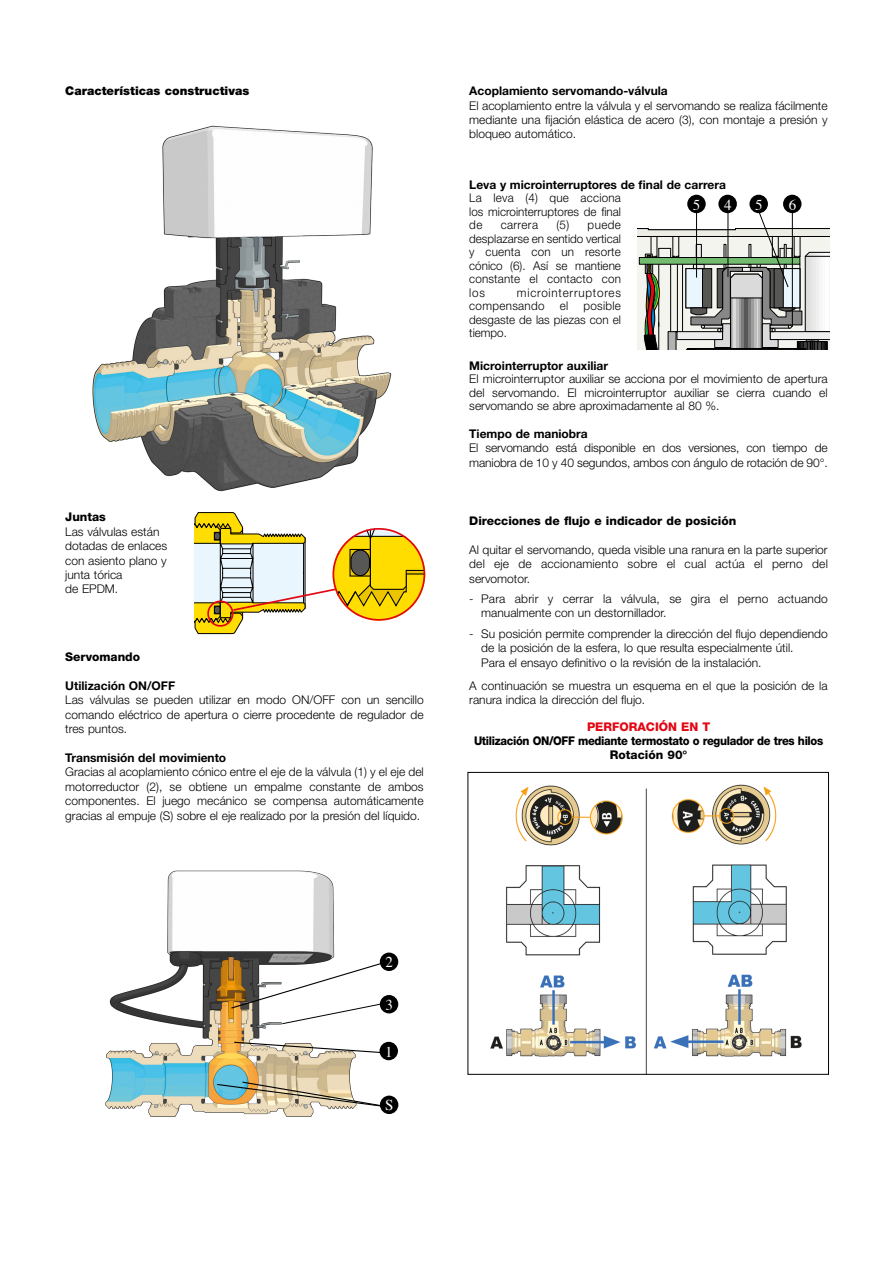
<style>
.page{position:relative;width:893px;height:1263px;background:#fff}
.page>*{position:absolute;margin:0;border:0;box-sizing:border-box;transform-origin:0 0}
.Normale{font:15px "Times";color:#fff}
.Normale-2{font:300 12px/14.4px "Helvetica Neue LT Std";color:#000;text-align:justify}
.Normale-3{font:700 12px "Helvetica Neue LT Std";color:#000}
.Normale-4{font:800 12px "Helvetica Neue LT Std";color:#000}
.Normale-5{font:800 12px "Helvetica Neue LT Std";letter-spacing:-.03em;color:#000;scale:.93 1}
.Normale-6{font:300 12px/13.5px "Helvetica Neue LT Std";letter-spacing:.065em;color:#000}
.Normale-7{font:900 12px "Helvetica Neue LT Std";color:#000}
.Normale-8{font:300 12px "Helvetica Neue LT Std";letter-spacing:.02em;color:#000}
.Normale-9{font:800 12px "Helvetica Neue LT Std";color:#e30613}
.Normale-10{font:300 12px "Helvetica Neue LT Std";letter-spacing:.035em;color:#000}
</style>
<div class="page">
<img style="left:92px;top:125px;width:300px;height:367px">
<svg style="left:194px;top:512px;width:231px;height:122px"></svg>
<img style="left:490px;top:784px;width:312px;height:289px">
<div style="left:467px;top:772px;width:362px;height:303px;border:1px solid #000"></div>
<div style="left:687px;top:195px;width:19px;height:18px;background:#000;border-radius:50%"></div>
<div style="left:718px;top:195px;width:19px;height:18px;background:#000;border-radius:50%"></div>
<div style="left:749px;top:195px;width:19px;height:18px;background:#000;border-radius:50%"></div>
<div style="left:783px;top:195px;width:18px;height:18px;background:#000;border-radius:50%"></div>
<svg style="left:638px;top:211px;width:191px;height:139px"></svg>
<hr style="left:792px;top:212px;width:1px;height:115px;background:#000">
<div style="left:380px;top:1095px;width:18px;height:19px;background:#000;border-radius:50%"></div>
<div style="left:379px;top:1042px;width:19px;height:18px;background:#000;border-radius:50%"></div>
<div style="left:380px;top:952px;width:18px;height:19px;background:#000;border-radius:50%"></div>
<div style="left:380px;top:995px;width:18px;height:18px;background:#000;border-radius:50%"></div>
<img style="left:105px;top:870px;width:251px;height:247px">
<svg style="left:216px;top:1081px;width:168px;height:26px"></svg>
<svg style="left:233px;top:1041px;width:148px;height:13px"></svg>
<svg style="left:230px;top:962px;width:153px;height:63px"></svg>
<p class="Normale-7" style="left:65px;top:84px;width:185px">Características constructivas</p>
<p class="Normale-4" style="left:65px;top:510px;width:42px">Juntas</p>
<p class="Normale-2" style="left:65px;top:524px;width:104px;text-align:left">Las válvulas están dotadas de enlaces con asiento plano y junta tórica</p>
<p class="Normale-2" style="left:65px;top:582px;width:55px">de EPDM.</p>
<p class="Normale-4" style="left:65px;top:650px;width:76px">Servomando</p>
<p class="Normale-3" style="left:65px;top:678px;width:111px">Utilización ON/OFF</p>
<p class="Normale-2" style="left:65px;top:693px;width:360px">Las válvulas se pueden utilizar en modo ON/OFF con un sencillo comando eléctrico de apertura o cierre procedente de regulador de tres puntos.</p>
<p class="Normale-3" style="left:65px;top:750px;width:163px">Transmisión del movimiento</p>
<p class="Normale-2" style="left:65px;top:765px;width:360px">Gracias al acoplamiento cónico entre el eje de la válvula (1) y el eje del motorreductor (2), se obtiene un empalme constante de ambos componentes. El juego mecánico se compensa automáticamente gracias al empuje (S) sobre el eje realizado por la presión del líquido.</p>
<p class="Normale-3" style="left:469px;top:83px;width:200px">Acoplamiento servomando-válvula</p>
<p class="Normale-2" style="left:469px;top:98px;width:360px">El acoplamiento entre la válvula y el servomando se realiza fácilmente mediante una fijación elástica de acero (3), con montaje a presión y bloqueo automático.</p>
<p class="Normale-3" style="left:469px;top:177px;width:258px">Leva y microinterruptores de final de carrera</p>
<p class="Normale-8" style="left:469px;top:191px;width:153px">La leva (4) que acciona</p>
<p class="Normale-2" style="left:469px;top:204px;width:153px;line-height:13.5px">los microinterruptores de final de</p>
<p class="Normale" style="left:693px;top:190px;width:9px">5</p>
<p class="Normale" style="left:724px;top:190px;width:9px">4</p>
<p class="Normale" style="left:755px;top:190px;width:9px">5</p>
<p class="Normale" style="left:789px;top:190px;width:9px">6</p>
<p class="Normale-2" style="left:469px;top:218px;width:153px;line-height:13.5px;text-indent:87px">(5) puede desplazarse en sentido vertical y cuenta con un resorte cónico (6). Así se mantiene constante el contacto con</p>
<p class="Normale-2" style="left:469px;top:285px;width:17px">los</p>
<p class="Normale-10" style="left:501px;top:218px;width:39px">carrera</p>
<p class="Normale-6" style="left:469px;top:285px;width:153px;text-indent:48px">microinterruptores compensando</p>
<p class="Normale-2" style="left:469px;top:299px;width:153px;line-height:13.5px;text-indent:114px">posible desgaste de las piezas con el tiempo.</p>
<p class="Normale-3" style="left:469px;top:358px;width:140px">Microinterruptor auxiliar</p>
<p class="Normale-2" style="left:469px;top:372px;width:360px;line-height:13.5px">El microinterruptor auxiliar se acciona por el movimiento de apertura del servomando. El microinterruptor auxiliar se cierra cuando el servomando se abre aproximadamente al 80 %.</p>
<p class="Normale-3" style="left:469px;top:426px;width:120px">Tiempo de maniobra</p>
<p class="Normale-2" style="left:469px;top:441px;width:360px">El servomando está disponible en dos versiones, con tiempo de maniobra de 10 y 40 segundos, ambos con ángulo de rotación de 90°.</p>
<p class="Normale-2" style="left:560px;top:298px;width:10px">el</p>
<p class="Normale-4" style="left:469px;top:513px;width:268px">Direcciones de flujo e indicador de posición</p>
<p class="Normale-2" style="left:469px;top:542px;width:360px">Al quitar el servomando, queda visible una ranura en la parte superior del eje de accionamiento sobre el cual actúa el perno del servomotor.</p>
<p class="Normale-2" style="left:469px;top:591px;width:360px">- Para abrir y cerrar la válvula, se gira el perno actuando</p>
<p class="Normale-2" style="left:481px;top:606px;width:187px">manualmente con un destornillador.</p>
<p class="Normale-2" style="left:469px;top:626px;width:360px">- Su posición permite comprender la dirección del flujo dependiendo</p>
<p class="Normale-2" style="left:481px;top:640px;width:314px">de la posición de la esfera, lo que resulta especialmente útil.<br>Para el ensayo definitivo o la revisión de la instalación.</p>
<p class="Normale-2" style="left:469px;top:678px;width:360px">A continuación se muestra un esquema en el que la posición de la ranura indica la dirección del flujo.</p>
<p class="Normale-9" style="left:587px;top:719px;width:125px">PERFORACIÓN EN T</p>
<p class="Normale-5" style="left:474px;top:734px;width:377px">Utilización ON/OFF mediante termostato o regulador de tres hilos</p>
<p class="Normale-4" style="left:610px;top:748px;width:79px">Rotación 90°</p>
<p class="Normale" style="left:385px;top:948px;width:9px">2</p>
<p class="Normale" style="left:385px;top:991px;width:9px">3</p>
<p class="Normale" style="left:385px;top:1037px;width:9px">1</p>
<p class="Normale" style="left:385px;top:1091px;width:10px">S</p>
</div>
